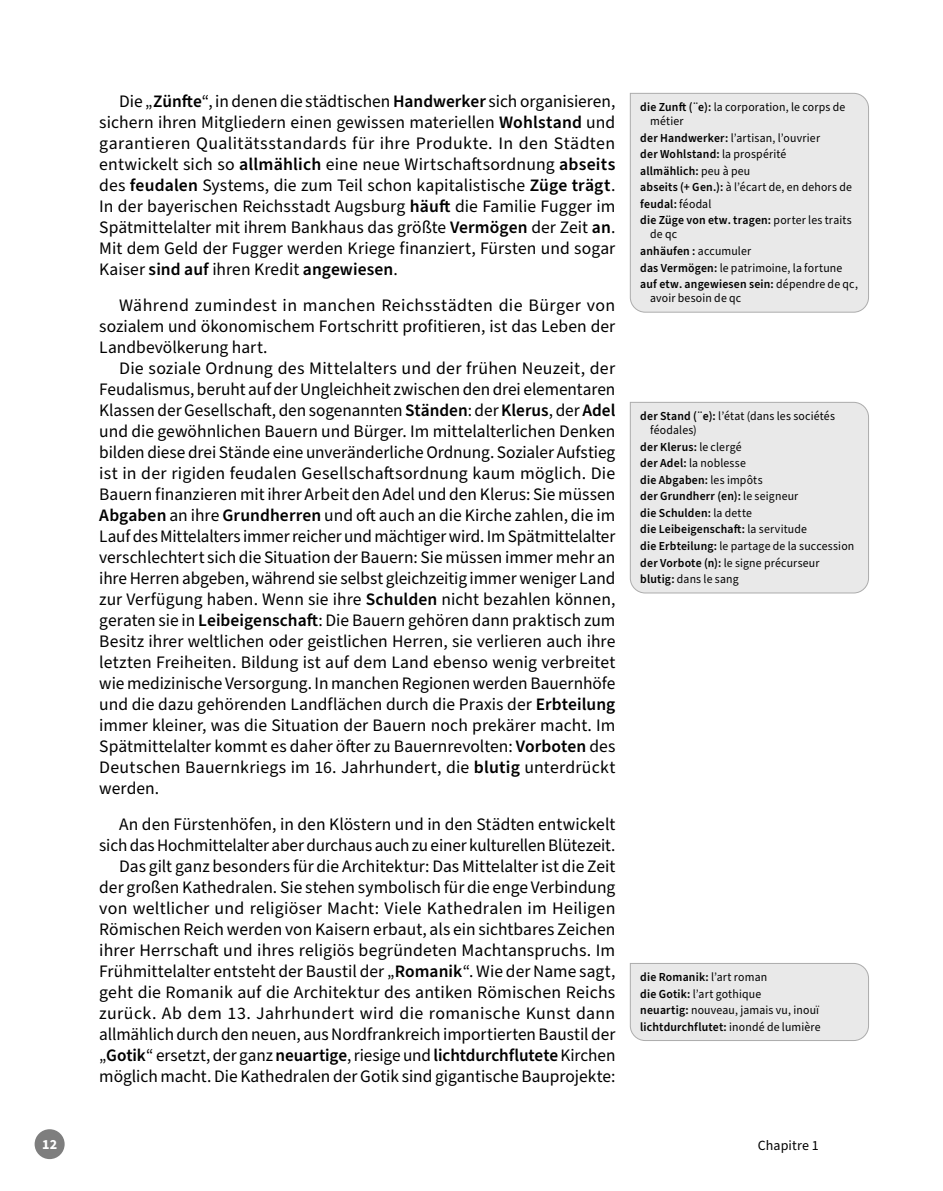
<style>
.page{position:relative;width:943px;height:1191px;background:#fff}
.page>*{position:absolute;margin:0;border:0;box-sizing:border-box;transform-origin:0 0}
.t1{font:17.5px/21px "Source Sans Pro";letter-spacing:.005em;color:#000;text-align:justify}
.t2{font:14px "Source Sans Pro";letter-spacing:.01em;color:#000}
.t3{font:700 14px "Source Sans Pro";color:#fff}
.t4{font:600 12.25px/16.6px "Source Sans Pro";letter-spacing:.015em;color:#000;scale:.96 1}
.t5{font:12.25px/16.6px "Source Sans Pro";letter-spacing:.015em;color:#000;scale:.96 1}
.s1{font-weight:600}
.s2{font-weight:400}
</style>
<div class="page">
<div style="left:35px;top:1129px;width:30px;height:30px;background:#7e7e7e;border-radius:15px"></div>
<div style="left:629px;top:92px;width:240px;height:221px;background:#e9e9e9"></div>
<div style="left:629px;top:401px;width:240px;height:193px;background:#e9e9e9"></div>
<div style="left:629px;top:963px;width:240px;height:78px;background:#e9e9e9"></div>
<p class="t1" style="left:99px;top:91px;width:517px;text-indent:20px">Die „<span class="s1">Zünfte</span>“, in denen die städtischen <span class="s1">Handwerker</span> sich organisieren, sichern ihren Mitgliedern einen gewissen materiellen <span class="s1">Wohlstand</span> und garantieren Qualitätsstandards für ihre Produkte. In den Städten entwickelt sich so <span class="s1">allmählich</span> eine neue Wirtschaftsordnung <span class="s1">abseits </span>des <span class="s1">feudalen</span> Systems, die zum Teil schon kapitalistische <span class="s1">Züge trägt</span>.<br>In der bayerischen Reichsstadt Augsburg <span class="s1">häuft</span> die Familie Fugger im Spätmittelalter mit ihrem Bankhaus das größte <span class="s1">Vermögen</span> der Zeit <span class="s1">an</span>.<br>Mit dem Geld der Fugger werden Kriege finanziert, Fürsten und sogar Kaiser <span class="s1">sind auf</span> ihren Kredit <span class="s1">angewiesen</span>.</p>
<p class="t1" style="left:99px;top:295px;width:517px;text-indent:20px">Während zumindest in manchen Reichsstädten die Bürger von sozialem und ökonomischem Fortschritt profitieren, ist das Leben der Landbevölkerung hart.</p>
<p class="t1" style="left:99px;top:358px;width:517px;text-indent:20px">Die soziale Ordnung des Mittelalters und der frühen Neuzeit, der Feudalismus, beruht auf der Ungleichheit zwischen den drei elementaren Klassen der Gesellschaft, den sogenannten <span class="s1">Ständen</span>: der <span class="s1">Klerus</span>, der <span class="s1">Adel </span>und die gewöhnlichen Bauern und Bürger. Im mittelalterlichen Denken bilden diese drei Stände eine unveränderliche Ordnung. Sozialer Aufstieg ist in der rigiden feudalen Gesellschaftsordnung kaum möglich. Die Bauern finanzieren mit ihrer Arbeit den Adel und den Klerus: Sie müssen <span class="s1">Abgaben</span> an ihre <span class="s1">Grundherren</span> und oft auch an die Kirche zahlen, die im Lauf des Mittelalters immer reicher und mächtiger wird. Im Spätmittelalter verschlechtert sich die Situation der Bauern: Sie müssen immer mehr an ihre Herren abgeben, während sie selbst gleichzeitig immer weniger Land zur Verfügung haben. Wenn sie ihre <span class="s1">Schulden</span> nicht bezahlen können, geraten sie in <span class="s1">Leibeigenschaft</span>: Die Bauern gehören dann praktisch zum Besitz ihrer weltlichen oder geistlichen Herren, sie verlieren auch ihre letzten Freiheiten. Bildung ist auf dem Land ebenso wenig verbreitet wie medizinische Versorgung. In manchen Regionen werden Bauernhöfe und die dazu gehörenden Landflächen durch die Praxis der <span class="s1">Erbteilung </span>immer kleiner, was die Situation der Bauern noch prekärer macht. Im Spätmittelalter kommt es daher öfter zu Bauernrevolten: <span class="s1">Vorboten</span> des Deutschen Bauernkriegs im 16. Jahrhundert, die <span class="s1">blutig</span> unterdrückt werden.</p>
<p class="t1" style="left:99px;top:814px;width:517px;text-align:right">An den Fürstenhöfen, in den Klöstern und in den Städten entwickelt sich das Hochmittelalter aber durchaus auch zu einer kulturellen Blütezeit.<br>Das gilt ganz besonders für die Architektur: Das Mittelalter ist die Zeit der großen Kathedralen. Sie stehen symbolisch für die enge Verbindung von weltlicher und religiöser Macht: Viele Kathedralen im Heiligen Römischen Reich werden von Kaisern erbaut, als ein sichtbares Zeichen ihrer Herrschaft und ihres religiös begründeten Machtanspruchs. Im Frühmittelalter entsteht der Baustil der „<span class="s1">Romanik</span>“. Wie der Name sagt, geht die Romanik auf die Architektur des antiken Römischen Reichs zurück. Ab dem 13. Jahrhundert wird die romanische Kunst dann allmählich durch den neuen, aus Nordfrankreich importierten Baustil der „<span class="s1">Gotik</span>“ ersetzt, der ganz <span class="s1">neuartige</span>, riesige und <span class="s1">lichtdurchflutete</span> Kirchen möglich macht. Die Kathedralen der Gotik sind gigantische Bauprojekte:</p>
<p class="t5" style="left:650px;top:100px;width:205px;line-height:14px;text-indent:-10px"><span class="s1">die Zunft (¨e):</span> la corporation, le corps de métier</p>
<p class="t4" style="left:640px;top:129px;width:222px">der Handwerker: <span class="s2">l’artisan, l’ouvrier<br></span>der Wohlstand: <span class="s2">la prospérité<br></span>allmählich: <span class="s2">peu à peu<br></span>abseits (+ Gen.): <span class="s2">à l’écart de, en dehors de </span>feudal: <span class="s2">féodal<br></span>die Züge von etw. tragen: <span class="s2">porter les traits</span></p>
<p class="t5" style="left:640px;top:226px;width:228px;text-indent:10px">de qc<br><span class="s1">anhäufen :</span> accumuler<br><span class="s1">das Vermögen:</span> le patrimoine, la fortune <span class="s1">auf etw. angewiesen sein:</span> dépendre de qc,</p>
<p class="t5" style="left:650px;top:290px;width:96px">avoir besoin de qc</p>
<p class="t5" style="left:650px;top:409px;width:194px;line-height:14px;text-indent:-10px"><span class="s1">der Stand (¨e):</span> l’état (dans les sociétés féodales)</p>
<p class="t4" style="left:640px;top:438px;width:224px">der Klerus: <span class="s2">le clergé<br></span>der Adel: <span class="s2">la noblesse<br></span>die Abgaben: <span class="s2">les impôts<br></span>der Grundherr (en): <span class="s2">le seigneur<br></span>die Schulden: <span class="s2">la dette<br></span>die Leibeigenschaft: <span class="s2">la servitude<br></span>die Erbteilung: <span class="s2">le partage de la succession </span>der Vorbote (n): <span class="s2">le signe précurseur </span>blutig: <span class="s2">dans le sang</span></p>
<p class="t5" style="left:640px;top:969px;width:189px"><span class="s1">die Romanik:</span> l’art roman<br><span class="s1">die Gotik:</span> l’art gothique<br><span class="s1">neuartig:</span> nouveau, jamais vu, inouï <span class="s1">lichtdurchflutet:</span> inondé de lumière</p>
<p class="t3" style="left:42px;top:1134px;width:17px">12</p>
<p class="t2" style="left:757px;top:1136px;width:63px">Chapitre 1</p>
</div>
